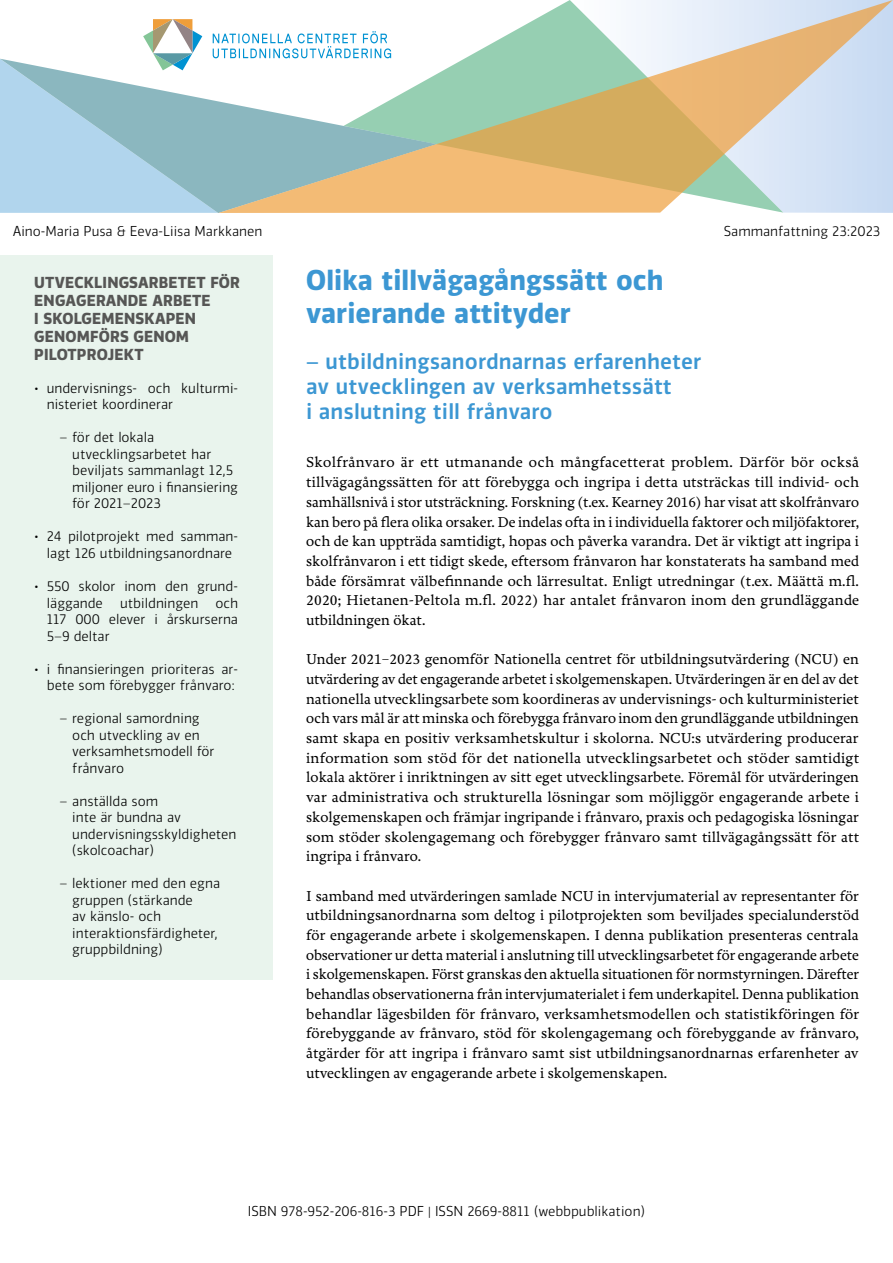
<style>
.page{position:relative;width:893px;height:1263px;background:#fff}
.page>*{position:absolute;margin:0;border:0;box-sizing:border-box;transform-origin:0 0}
.OTS1{font:700 27px/32.4px "Vinkel";letter-spacing:.005em;color:#3c97d3}
.OTS2{font:500 21px/25.2px "Vinkel";letter-spacing:.005em;color:#3c97d3}
.leipis_alavälillä{font:500 15px/19.6px "Freya";letter-spacing:.005em;color:#000;text-align:justify}
.OTS_LAAT{font:700 15px/18px "Vinkel";letter-spacing:.01em;color:#565655}
.LAATIKKO_LEIPIS_yv{font:300 13.5px/16.5px "Vinkel";color:#000}
</style>
<div class="page">
<svg style="left:0;top:59px;width:218px;height:154px;background:#accfde"></svg>
<svg style="left:218px;top:0;width:675px;height:358px"></svg>
<svg style="left:143px;top:19px;width:59px;height:51px"></svg>
<svg style="left:213px;top:31px;width:178px;height:27px"></svg>
<div style="left:0;top:255px;width:272px;height:724px;background:#e9f4ed"></div>
<p class="LAATIKKO_LEIPIS_yv" style="left:13px;top:223px;width:251px">Aino-Maria Pusa &amp; Eeva-Liisa Markkanen</p>
<p class="LAATIKKO_LEIPIS_yv" style="left:724px;top:223px;width:158px">Sammanfattning 23:2023</p>
<h3 class="OTS_LAAT" style="left:34px;top:274px;width:207px">UTVECKLINGSARBETET FÖR<br>ENGAGERANDE ARBETE<br>I SKOLGEMENSKAPEN<br>GENOMFÖRS GENOM<br>PILOTPROJEKT</h3>
<p class="LAATIKKO_LEIPIS_yv" style="left:47px;top:380px;width:193px;text-indent:-13px">• undervisnings- och kulturmi&shy;nisteriet koordinerar</p>
<p class="LAATIKKO_LEIPIS_yv" style="left:72px;top:429px;width:167px;text-indent:-13px">– för det lokala utvecklingsarbetet har beviljats sammanlagt 12,5 miljoner euro i finansiering för 2021–2023</p>
<p class="LAATIKKO_LEIPIS_yv" style="left:34px;top:528px;width:206px;text-align:center">• 24 pilotprojekt med samman&shy;lagt 126 utbildningsanordnare</p>
<p class="LAATIKKO_LEIPIS_yv" style="left:47px;top:578px;width:193px;text-indent:-13px">• 550 skolor inom den grund&shy;läggande</p>
<h1 class="OTS1" style="left:306px;top:264px;width:359px">Olika tillvägagångssätt och varierande attityder</h1>
<h2 class="OTS2" style="left:306px;top:349px;width:397px">– utbildningsanordnarnas erfarenheter av utvecklingen av verksamhetssätt<br>i anslutning till frånvaro</h2>
<p class="leipis_alavälillä" style="left:306px;top:453px;width:554px">Skolfrånvaro är ett utmanande och mångfacetterat problem. Därför bör också tillvägagångssätten för att förebygga och ingripa i detta utsträckas till individ- och samhällsnivå i stor utsträckning. Forskning (t.ex. Kearney 2016) har visat att skolfrånvaro kan bero på flera olika orsaker. De indelas ofta in i individuella faktorer och miljöfaktorer, och de kan uppträda samtidigt, hopas och påverka varandra. Det är viktigt att ingripa i skolfrånvaron i ett tidigt skede, eftersom frånvaron har konstaterats ha samband med både försämrat välbefinnande och lärresultat. Enligt utredningar (t.ex. Määttä m.fl.<br>2020; Hietanen-Peltola m.fl. 2022) har antalet frånvaron inom den grundläggande utbildningen ökat.</p>
<p class="leipis_alavälillä" style="left:306px;top:650px;width:555px">Under 2021–2023 genomför Nationella centret för utbildningsutvärdering (NCU) en utvärdering av det engagerande arbetet i skolgemenskapen. Utvärderingen är en del av det nationella utvecklingsarbete som koordineras av undervisnings- och kulturministeriet och vars mål är att minska och förebygga frånvaro inom den grundläggande utbildningen samt skapa en positiv verksamhetskultur i skolorna. NCU:s utvärdering producerar information som stöd för det nationella utvecklingsarbetet och stöder samtidigt lokala aktörer i inriktningen av sitt eget utvecklingsarbete. Föremål för utvärderingen var administrativa och strukturella lösningar som möjliggör engagerande arbete i skolgemenskapen och främjar ingripande i frånvaro, praxis och pedagogiska lösningar som stöder skolengagemang och förebygger frånvaro samt tillvägagångssätt för att ingripa i frånvaro.</p>
<p class="leipis_alavälillä" style="left:306px;top:886px;width:555px">I samband med utvärderingen samlade NCU in intervjumaterial av representanter för utbildningsanordnarna som deltog i pilotprojekten som beviljades specialunderstöd för engagerande arbete i skolgemenskapen. I denna publikation presenteras centrala observationer ur detta material i anslutning till utvecklingsarbetet för engagerande arbete i skolgemenskapen. Först granskas den aktuella situationen för normstyrningen. Därefter behandlas observationerna från intervjumaterialet i fem underkapitel. Denna publikation behandlar lägesbilden för frånvaro, verksamhetsmodellen och statistikföringen för förebyggande av frånvaro, stöd för skolengagemang och förebyggande av frånvaro, åtgärder för att ingripa i frånvaro samt sist utbildningsanordnarnas erfarenheter av utvecklingen av engagerande arbete i skolgemenskapen.</p>
<p class="LAATIKKO_LEIPIS_yv" style="left:47px;top:594px;width:193px;text-align:justify;text-indent:169px">och 117 000 elever i årskurserna 5–9 deltar</p>
<p class="LAATIKKO_LEIPIS_yv" style="left:34px;top:660px;width:206px;text-align:right">• i finansieringen prioriteras ar&shy;bete som förebygger frånvaro:</p>
<p class="LAATIKKO_LEIPIS_yv" style="left:72px;top:710px;width:144px;text-indent:-13px">– regional samordning och utveckling av en verksamhetsmodell för frånvaro</p>
<p class="LAATIKKO_LEIPIS_yv" style="left:72px;top:792px;width:166px;text-indent:-13px">– anställda som<br>inte är bundna av undervisningsskyldigheten (skolcoachar)</p>
<p class="LAATIKKO_LEIPIS_yv" style="left:72px;top:875px;width:149px;text-indent:-13px">– lektioner med den egna gruppen (stärkande<br>av känslo- och interaktionsfärdigheter, gruppbildning)</p>
<p class="LAATIKKO_LEIPIS_yv" style="left:120px;top:594px;width:80px">utbildningen</p>
<p class="LAATIKKO_LEIPIS_yv" style="left:248px;top:1203px;width:399px">ISBN 978-952-206-816-3 PDF | ISSN 2669-8811 (webbpublikation)</p>
</div>
